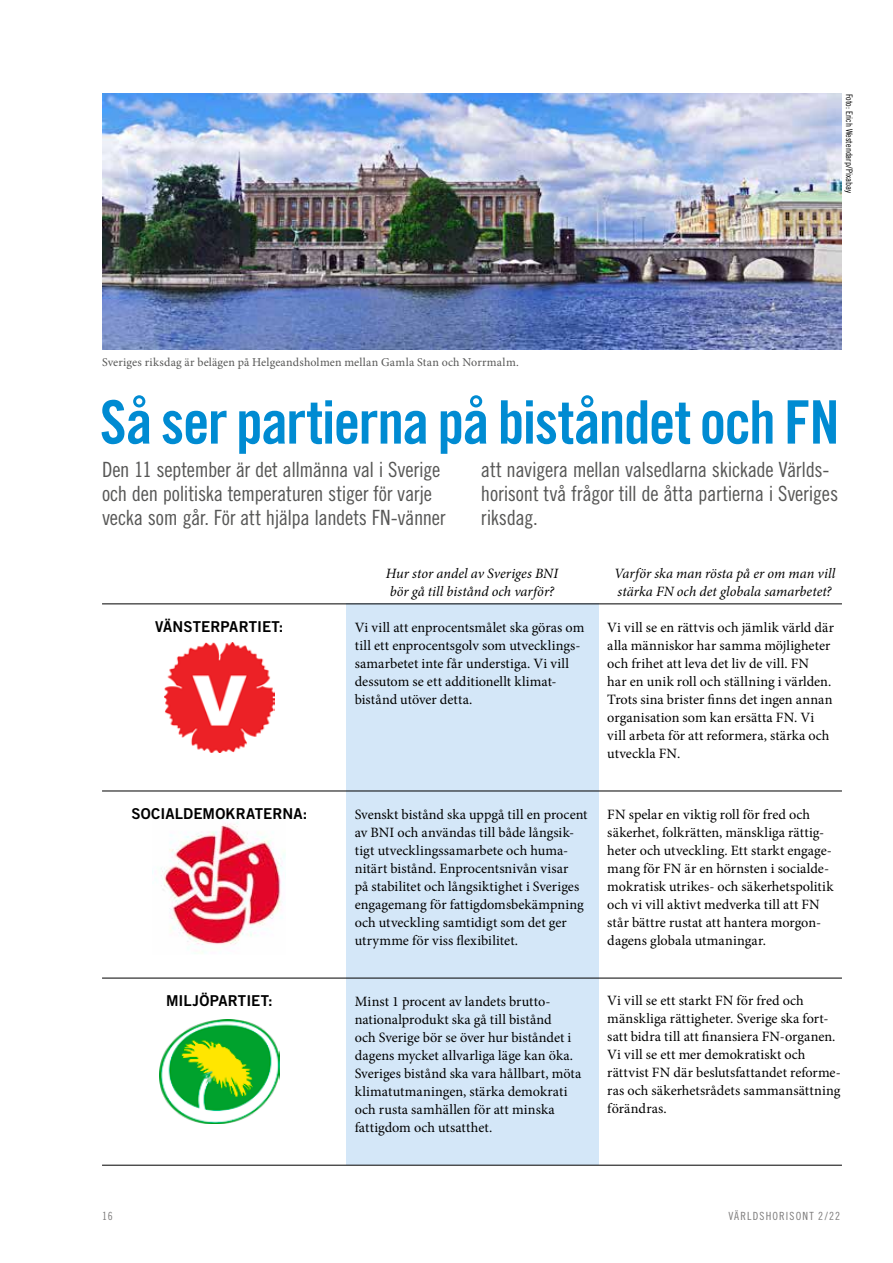
<style>
.page{position:relative;width:893px;height:1263px;background:#fff}
.page>*{position:absolute;margin:0;border:0;box-sizing:border-box;transform-origin:0 0}
.t1{font:60px "Trade Gothic LT Std Bd Cn 20";letter-spacing:-.025em;color:#008bd2}
.t2{font:21px/24px "Trade Gothic LT Std Cn 18";letter-spacing:-.015em;color:#575756}
.t3{font:15px "Trade Gothic LT Std Bd 2";letter-spacing:.005em;color:#000}
.t4{font:14.25px/18px "Minion Pro";letter-spacing:.005em;color:#000}
.t5{font:italic 14.25px/18px "Minion Pro";color:#000}
.t6{font:12px "Minion Pro";letter-spacing:.01em;color:#575756}
.t7{font:11.25px "Trade Gothic LT Std Cn 18";letter-spacing:.1em;color:#7c7b7b}
.t8{font:9px "Trade Gothic LT Std Cn 18";letter-spacing:.005em;color:#000}
</style>
<div class="page">
<div style="left:346px;top:603px;width:252px;height:562px;background:#d4e7f8"></div>
<img style="left:102px;top:94px;width:740px;height:255px">
<img style="left:160px;top:1019px;width:119px;height:105px">
<img style="left:164px;top:642px;width:111px;height:111px">
<img style="left:155px;top:822px;width:131px;height:132px">
<hr style="left:102px;top:1165px;width:740px;height:1px;background:#000">
<hr style="left:102px;top:978px;width:740px;height:1px;background:#000">
<hr style="left:102px;top:791px;width:740px;height:1px;background:#000">
<hr style="left:102px;top:603px;width:740px;height:1px;background:#000">
<p class="t6" style="left:102px;top:354px;width:418px">Sveriges riksdag är belägen på Helgeandsholmen mellan Gamla Stan och Norrmalm.</p>
<p class="t8" style="left:855px;top:94px;width:101px;rotate:90deg">Foto: Erich Westendarp/Pixabay</p>
<h1 class="t1" style="left:100px;top:386px;width:741px">Så ser partierna på biståndet och FN</h1>
<h2 class="t2" style="left:102px;top:457px;width:345px">Den 11 september är det allmänna val i Sverige och den politiska temperaturen stiger för varje vecka som går. För att hjälpa landets FN-vänner</h2>
<h2 class="t2" style="left:481px;top:457px;width:359px">att navigera mellan valsedlarna skickade Världs&shy;horisont två frågor till de åtta partierna i Sveriges riksdag.</h2>
<p class="t5" style="left:386px;top:564px;width:174px">Hur stor andel av Sveriges BNI bör gå till bistånd och varför?</p>
<p class="t5" style="left:614px;top:564px;width:223px">Varför ska man rösta på er om man vill stärka FN och det globala samarbetet?</p>
<p class="t3" style="left:155px;top:618px;width:130px">VÄNSTERPARTIET:</p>
<p class="t4" style="left:355px;top:619px;width:231px">Vi vill att enprocentsmålet ska göras om till ett enprocentsgolv som utvecklings&shy;samarbetet inte får understiga. Vi vill dessutom se ett additionellt klimat&shy;bistånd utöver detta.</p>
<p class="t4" style="left:607px;top:618px;width:228px">Vi vill se en rättvis och jämlik värld där alla människor har samma möjligheter och frihet att leva det liv de vill. FN<br>har en unik roll och ställning i världen.<br>Trots sina brister finns det ingen annan organisation som kan ersätta FN. Vi vill arbeta för att reformera, stärka och utveckla FN.</p>
<p class="t3" style="left:131px;top:804px;width:177px">SOCIALDEMOKRATERNA:</p>
<p class="t4" style="left:355px;top:805px;width:234px">Svenskt bistånd ska uppgå till en procent av BNI och användas till både långsik&shy;tigt utvecklingssamarbete och huma&shy;nitärt bistånd. Enprocentsnivån visar<br>på stabilitet och långsiktighet i Sveriges engagemang för fattigdomsbekämpning och utveckling samtidigt som det ger utrymme för viss flexibilitet.</p>
<p class="t4" style="left:607px;top:805px;width:228px">FN spelar en viktig roll för fred och säkerhet, folkrätten, mänskliga rättig&shy;heter och utveckling. Ett starkt engage&shy;mang för FN är en hörnsten i socialde&shy;mokratisk utrikes- och säkerhetspolitik och vi vill aktivt medverka till att FN står bättre rustat att hantera morgon&shy;dagens globala utmaningar.</p>
<p class="t3" style="left:166px;top:991px;width:108px">MILJÖPARTIET:</p>
<p class="t4" style="left:355px;top:992px;width:228px">Minst 1 procent av landets brutto&shy;nationalprodukt ska gå till bistånd<br>och Sverige bör se över hur biståndet i dagens mycket allvarliga läge kan öka.<br>Sveriges bistånd ska vara hållbart, möta klimatutmaningen, stärka demokrati och rusta samhällen för att minska fattigdom och utsatthet.</p>
<p class="t4" style="left:607px;top:992px;width:235px">Vi vill se ett starkt FN för fred och mänskliga rättigheter. Sverige ska fort&shy;satt bidra till att finansiera FN-organen.<br>Vi vill se ett mer demokratiskt och rättvist FN där beslutsfattandet reforme&shy;ras och säkerhetsrådets sammansättning förändras.</p>
<p class="t7" style="left:102px;top:1209px;width:12px">16</p>
<p class="t7" style="left:728px;top:1209px;width:113px">VÄRLDSHORISONT 2/22</p>
</div>
